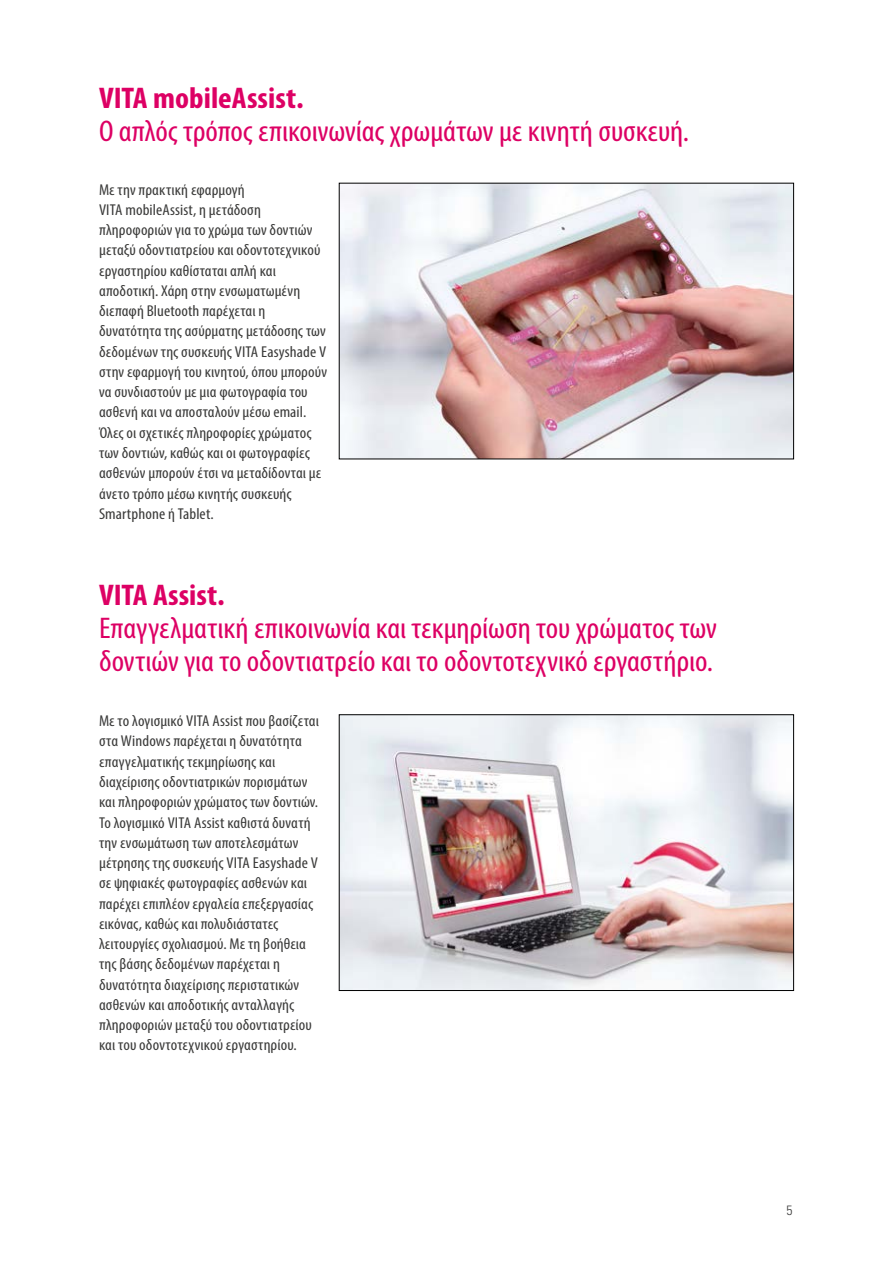
<style>
.page{position:relative;width:893px;height:1263px;background:#fff}
.page>*{position:absolute;margin:0;border:0;box-sizing:border-box;transform-origin:0 0}
.t1{font:condensed 30px/33px "Myriad Pro";letter-spacing:-.005em;color:#dd0064;scale:1.08 1}
.t2{font:700 condensed 30px "Myriad Pro";color:#dd0064;scale:1.08 1}
.t3{font:condensed 15.75px/20.2px "Myriad Pro";letter-spacing:.005em;color:#3b3b3a;scale:1.08 1}
.t4{font:300 condensed 13.5px "Univers";color:#3b3b3a}
</style>
<div class="page">
<img style="left:341px;top:185px;width:451px;height:272px">
<img style="left:341px;top:716px;width:451px;height:273px">
<div style="left:339px;top:714px;width:455px;height:277px;border:1px solid #000"></div>
<h1 class="t2" style="left:99px;top:81px;width:191px">VITA mobileAssist.</h1>
<h1 class="t1" style="left:99px;top:114px;width:548px">Ο απλός τρόπος επικοινωνίας χρωμάτων με κινητή συσκευή.</h1>
<p class="t3" style="left:99px;top:179px;width:213px">Με την πρακτική εφαρμογή<br>VITA mobileAssist, η μετάδοση πληροφοριών για το χρώμα των δοντιών μεταξύ οδοντιατρείου και οδοντοτεχνικού εργαστηρίου καθίσταται απλή και αποδοτική. Χάρη στην ενσωματωμένη διεπαφή Bluetooth παρέχεται η δυνατότητα της ασύρματης μετάδοσης των δεδομένων της συσκευής VITA Easyshade V στην εφαρμογή του κινητού, όπου μπορούν να συνδιαστούν με μια φωτογραφία του ασθενή και να αποσταλούν μέσω email.<br>Όλες οι σχετικές πληροφορίες χρώματος των δοντιών, καθώς και οι φωτογραφίες ασθενών μπορούν έτσι να μεταδίδονται με άνετο τρόπο μέσω κινητής συσκευής Smartphone ή Tablet.</p>
<h1 class="t2" style="left:99px;top:579px;width:118px">VITA Assist.</h1>
<h1 class="t1" style="left:99px;top:611px;width:574px">Επαγγελματική επικοινωνία και τεκμηρίωση του χρώματος των δοντιών για το οδοντιατρείο και το οδοντοτεχνικό εργαστήριο.</h1>
<p class="t3" style="left:99px;top:711px;width:205px">Με το λογισμικό VITA Assist που βασίζεται στα Windows παρέχεται η δυνατότητα επαγγελματικής τεκμηρίωσης και διαχείρισης οδοντιατρικών πορισμάτων και πληροφοριών χρώματος των δοντιών.<br>Το λογισμικό VITA Assist καθιστά δυνατή την ενσωμάτωση των αποτελεσμάτων μέτρησης της συσκευής VITA Easyshade V σε ψηφιακές φωτογραφίες ασθενών και παρέχει επιπλέον εργαλεία επεξεργασίας εικόνας, καθώς και πολυδιάστατες λειτουργίες σχολιασμού. Με τη βοήθεια της βάσης δεδομένων παρέχεται η δυνατότητα διαχείρισης περιστατικών ασθενών και αποδοτικής ανταλλαγής πληροφοριών μεταξύ του οδοντιατρείου και του οδοντοτεχνικού εργαστηρίου.</p>
<p class="t4" style="left:786px;top:1202px;width:7px">5</p>
</div>
